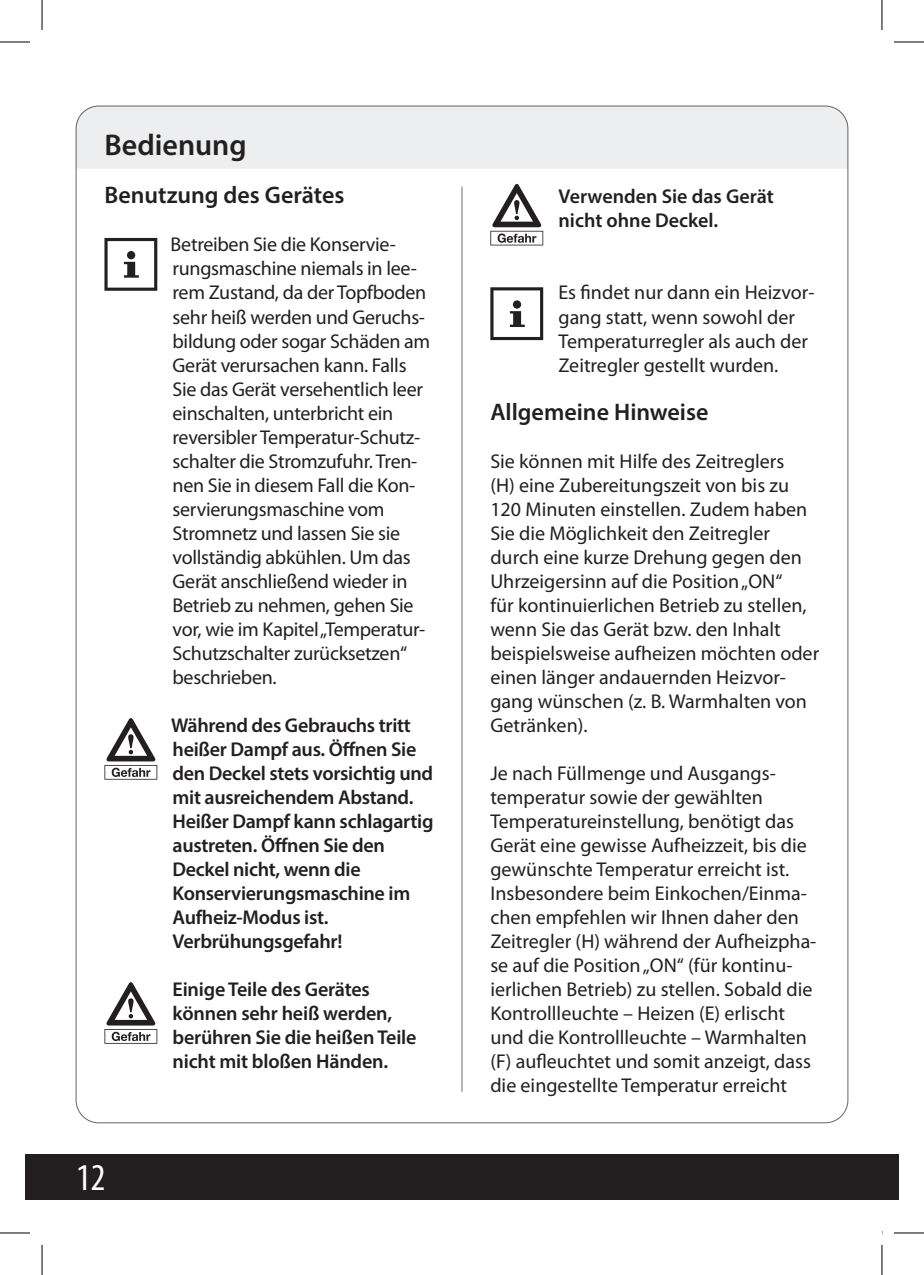
<style>
.page{position:relative;width:924px;height:1275px;background:#fff}
.page>*{position:absolute;margin:0;border:0;box-sizing:border-box;transform-origin:0 0}
.t1{font:condensed 38px "Myriad Pro";color:#fff}
.t2{font:600 30px "Myriad Pro";color:#231f20}
.t3{font:600 24px "Myriad Pro";color:#231f20}
.t4{font:20px/24px "Myriad Pro";color:#231f20}
.t5{font:600 20px/24px "Myriad Pro";letter-spacing:-.015em;color:#231f20}
</style>
<div class="page">
<div style="left:76px;top:107px;width:771px;height:62px;background:#edeeef"></div>
<hr style="left:461px;top:187px;width:1px;height:904px;background:#6c6d70">
<div style="left:25px;top:1154px;width:873px;height:45px;background:#231f20"></div>
<svg style="left:104px;top:238px;width:53px;height:53px"></svg>
<svg style="left:104px;top:718px;width:53px;height:61px"></svg>
<svg style="left:104px;top:982px;width:53px;height:61px"></svg>
<svg style="left:490px;top:184px;width:53px;height:61px"></svg>
<svg style="left:490px;top:287px;width:53px;height:53px"></svg>
<hr style="left:0;top:42px;width:30px;height:1px;background:#000">
<hr style="left:893px;top:42px;width:30px;height:1px;background:#000">
<hr style="left:0;top:1232px;width:30px;height:1px;background:#000">
<hr style="left:893px;top:1232px;width:30px;height:1px;background:#000">
<hr style="left:42px;top:0;width:1px;height:30px;background:#000">
<hr style="left:42px;top:1245px;width:1px;height:30px;background:#000">
<hr style="left:881px;top:0;width:1px;height:30px;background:#000">
<hr style="left:881px;top:1245px;width:1px;height:30px;background:#000">
<h2 class="t2" style="left:104px;top:126px;width:144px">Bedienung</h2>
<p class="t3" style="left:104px;top:180px;width:241px">Benutzung des Gerätes</p>
<p class="t4" style="left:170px;top:233px;width:261px">Betreiben Sie die Konservie&shy;rungsmaschine niemals in lee&shy;rem Zustand, da der Topfboden sehr heiß werden und Geruchs&shy;bildung oder sogar Schäden am<br>Gerät verursachen kann. Falls<br>Sie das Gerät versehentlich leer einschalten, unterbricht ein reversibler Temperatur-Schutz&shy;schalter die Stromzufuhr. Tren&shy;nen Sie in diesem Fall die Kon&shy;servierungsmaschine vom<br>Stromnetz und lassen Sie sie vollständig abkühlen. Um das<br>Gerät anschließend wieder in<br>Betrieb zu nehmen, gehen Sie vor, wie im Kapitel „Temperatur-<br>Schutzschalter zurücksetzen“ beschrieben.</p>
<p class="t5" style="left:171px;top:712px;width:264px">Während des Gebrauchs tritt heißer Dampf aus. Öffnen Sie den Deckel stets vorsichtig und mit ausreichendem Abstand.<br>Heißer Dampf kann schlagartig austreten. Öffnen Sie den<br>Deckel nicht, wenn die<br>Konservierungsmaschine im<br>Aufheiz-Modus ist.<br>Verbrühungsgefahr!</p>
<p class="t5" style="left:172px;top:976px;width:245px">Einige Teile des Gerätes können sehr heiß werden, berühren Sie die heißen Teile nicht mit bloßen Händen.</p>
<h1 class="t1" style="left:76px;top:1154px;width:31px">12</h1>
<p class="t5" style="left:558px;top:184px;width:217px">Verwenden Sie das Gerät nicht ohne Deckel.</p>
<p class="t4" style="left:558px;top:281px;width:257px">Es findet nur dann ein Heizvor&shy;gang statt, wenn sowohl der<br>Temperaturregler als auch der<br>Zeitregler gestellt wurden.</p>
<p class="t3" style="left:490px;top:396px;width:219px">Allgemeine Hinweise</p>
<p class="t4" style="left:490px;top:449px;width:330px">Sie können mit Hilfe des Zeitreglers<br>(H) eine Zubereitungszeit von bis zu 120 Minuten einstellen. Zudem haben Sie die Möglichkeit den Zeitregler durch eine kurze Drehung gegen den Uhrzeigersinn auf die Position „ON“<br>für kontinuierlichen Betrieb zu stellen, wenn Sie das Gerät bzw. den Inhalt beispielsweise aufheizen möchten oder einen länger andauernden Heizvor&shy;gang wünschen (z. B. Warmhalten von Getränken).</p>
<p class="t4" style="left:490px;top:761px;width:327px">Je nach Füllmenge und Ausgangs&shy;temperatur sowie der gewählten Temperatureinstellung, benötigt das Gerät eine gewisse Aufheizzeit, bis die gewünschte Temperatur erreicht ist.<br>Insbesondere beim Einkochen/Einma&shy;chen empfehlen wir Ihnen daher den Zeitregler (H) während der Aufheizpha&shy;se auf die Position „ON“ (für kontinu&shy;ierlichen Betrieb) zu stellen. Sobald die Kontrollleuchte – Heizen (E) erlischt und die Kontrollleuchte – Warmhalten (F) aufleuchtet und somit anzeigt, dass die eingestellte Temperatur erreicht</p>
</div>
